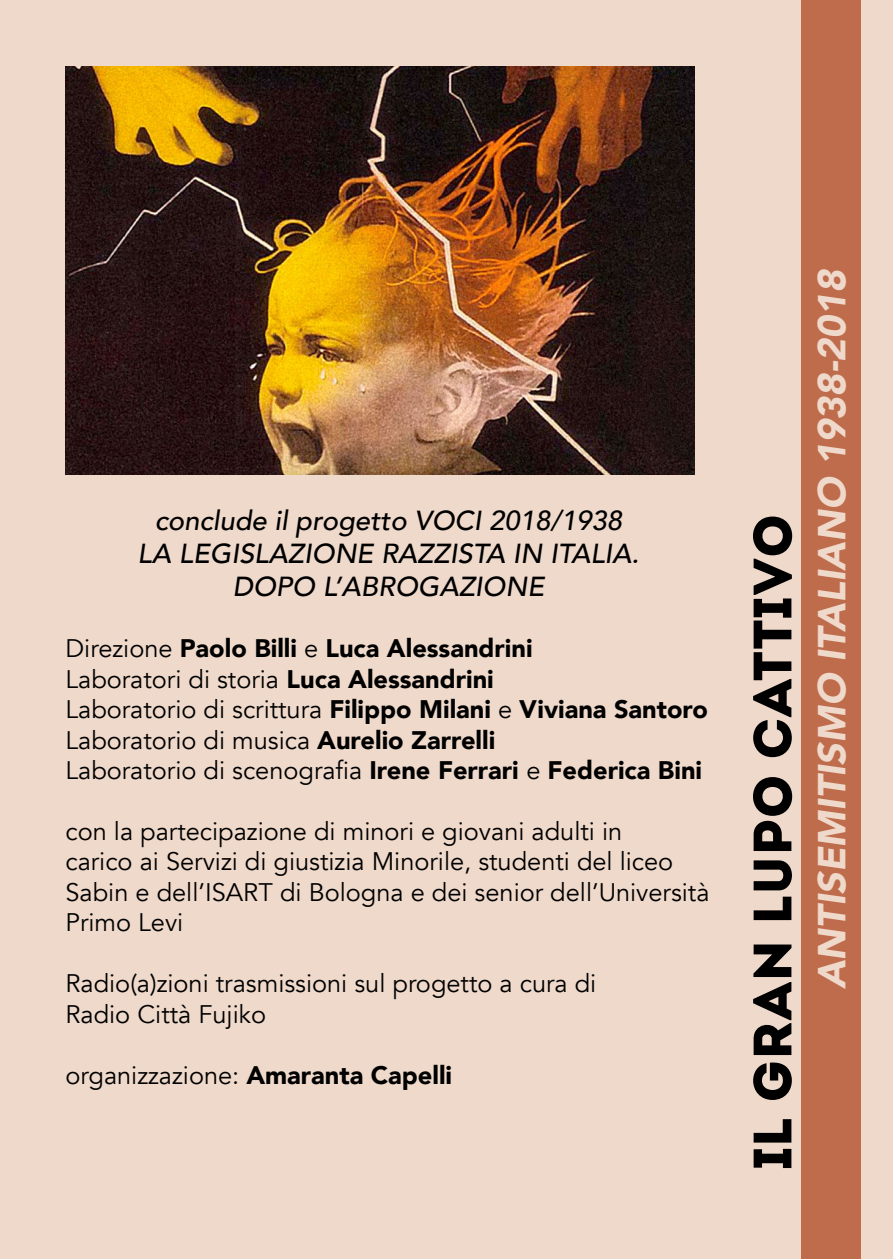
<style>
.page{position:relative;width:893px;height:1259px;background:#efd9cb}
.page>*{position:absolute;margin:0;border:0;box-sizing:border-box;transform-origin:0 0}
.t1{font:54px "Intro";color:#000}
.t2{font:italic 900 39px "Avenir";color:#efd9cb}
.t3{font:italic 500 27.6px/33px "Avenir";color:#000;text-align:center}
.t4{font:25.5px/30.3px "Avenir";color:#000}
.t5{font:900 25.5px/30.3px "Avenir";color:#000}
.s1{font-weight:400}
.s2{font-weight:900}
</style>
<div class="page">
<img style="left:65px;top:66px;width:630px;height:409px">
<div style="left:801px;top:0;width:60px;height:1259px;background:#bf6c4d"></div>
<p class="t3" style="left:138px;top:505px;width:503px">conclude il progetto VOCI 2018/1938<br>LA LEGISLAZIONE RAZZISTA IN ITALIA.<br>DOPO L’ABROGAZIONE</p>
<p class="t5" style="left:65px;top:632px;width:644px"><span class="s1">Direzione</span> Paolo Billi <span class="s1">e</span> Luca Alessandrini<br><span class="s1">Laboratori di storia</span> Luca Alessandrini<br><span class="s1">Laboratorio di scrittura</span> Filippo Milani <span class="s1">e</span> Viviana Santoro <span class="s1">Laboratorio di musica</span> Aurelio Zarrelli<br><span class="s1">Laboratorio di scenografia</span> Irene Ferrari <span class="s1">e</span> Federica Bini</p>
<p class="t4" style="left:65px;top:816px;width:645px">con la partecipazione di minori e giovani adulti in<br>carico ai Servizi di giustizia Minorile, studenti del liceo Sabin e dell’ISART di Bologna e dei senior dell’Università Primo Levi</p>
<p class="t4" style="left:65px;top:968px;width:532px">Radio(a)zioni trasmissioni sul progetto a cura di<br>Radio Città Fujiko</p>
<p class="t4" style="left:65px;top:1060px;width:388px">organizzazione: <span class="s2">Amaranta Capelli</span></p>
<h1 class="t1" style="left:740px;top:1169px;width:657px;rotate:-90deg">IL GRAN LUPO CATTIVO</h1>
<h2 class="t2" style="left:800px;top:989px;width:722px;rotate:-90deg">ANTISEMITISMO ITALIANO 1938-2018</h2>
</div>
